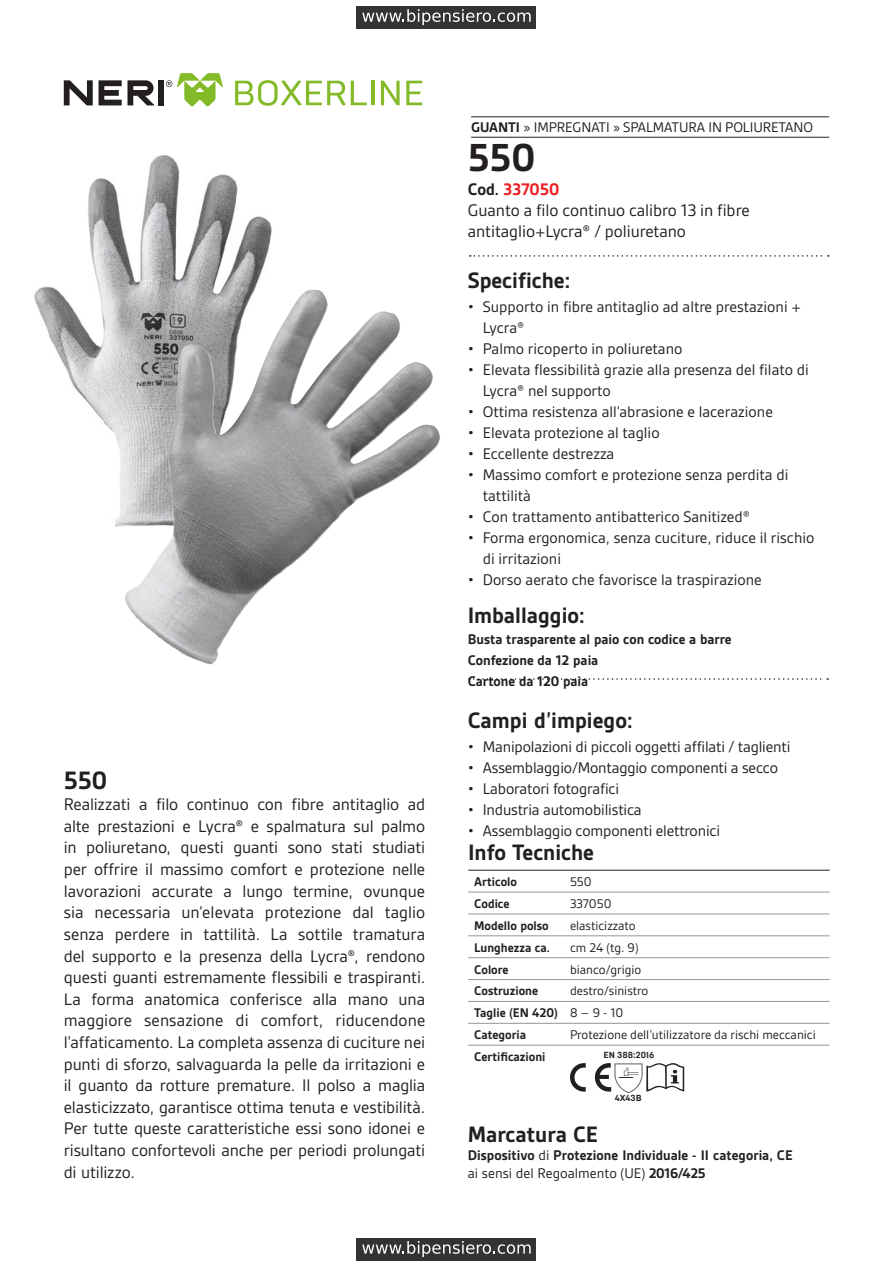
<style>
.page{position:relative;width:893px;height:1263px;background:#fff}
.page>*{position:absolute;margin:0;border:0;box-sizing:border-box;transform-origin:0 0}
.t1{font:700 42px "Gesta";color:#231f20}
.t2{font:29.25px "Neri Simbols Normal";color:#231f20}
.t3{font:700 27px "Gesta";color:#231f20}
.t4{font:700 24px "Gesta";color:#231f20}
.t5{font:18px/21.6px "Gesta";letter-spacing:-.005em;color:#231f20;text-align:justify}
.t6{font:16.5px/21px "Gesta";color:#231f20}
.t7{font:700 15px/21px "Gesta";color:#231f20}
.t8{font:15px "Gesta";letter-spacing:-.005em;color:#231f20}
.t9{font:700 13.5px/21.9px "Gesta";color:#231f20}
.t10{font:13.5px "Gesta";color:#231f20}
.t11{font:700 8.85px "Brutal Type";color:#231f20}
.s1{font-weight:700}
.s2{font-weight:700;color:#ee1d23}
.s3{font-weight:400}
</style>
<div class="page">
<svg style="left:235px;top:80px;width:110px;height:26px"></svg>
<svg style="left:351px;top:81px;width:16px;height:24px"></svg>
<hr style="left:371px;top:81px;width:3px;height:24px;background:#82bb27">
<svg style="left:381px;top:81px;width:19px;height:24px"></svg>
<svg style="left:406px;top:81px;width:16px;height:24px"></svg>
<svg style="left:64px;top:80px;width:29px;height:25px"></svg>
<svg style="left:99px;top:80px;width:55px;height:25px"></svg>
<div style="left:158px;top:80px;width:6px;height:25px;background:#231f20"></div>
<svg style="left:166px;top:73px;width:57px;height:33px"></svg>
<img style="left:34px;top:156px;width:238px;height:371px">
<img style="left:124px;top:290px;width:316px;height:375px">
<hr style="left:471px;top:137px;width:358px;height:1px;background:#231f20">
<hr style="left:471px;top:116px;width:358px;height:1px;background:#231f20">
<svg style="left:470px;top:255px;width:359px;height:2px"></svg>
<svg style="left:469px;top:678px;width:359px;height:2px"></svg>
<hr style="left:468px;top:870px;width:96px;height:1px;background:#231f20">
<hr style="left:564px;top:870px;width:266px;height:1px;background:#231f20">
<hr style="left:468px;top:892px;width:96px;height:1px;background:#939598">
<hr style="left:564px;top:892px;width:266px;height:1px;background:#939598">
<hr style="left:468px;top:914px;width:96px;height:1px;background:#939598">
<hr style="left:564px;top:914px;width:266px;height:1px;background:#939598">
<hr style="left:468px;top:935px;width:96px;height:1px;background:#939598">
<hr style="left:564px;top:935px;width:266px;height:1px;background:#939598">
<hr style="left:468px;top:957px;width:96px;height:1px;background:#939598">
<hr style="left:564px;top:957px;width:266px;height:1px;background:#939598">
<hr style="left:468px;top:979px;width:96px;height:1px;background:#939598">
<hr style="left:564px;top:979px;width:266px;height:1px;background:#939598">
<hr style="left:468px;top:1001px;width:96px;height:1px;background:#939598">
<hr style="left:564px;top:1001px;width:266px;height:1px;background:#939598">
<hr style="left:468px;top:1023px;width:96px;height:1px;background:#939598">
<hr style="left:564px;top:1023px;width:266px;height:1px;background:#939598">
<hr style="left:468px;top:1045px;width:96px;height:1px;background:#939598">
<hr style="left:564px;top:1045px;width:266px;height:1px;background:#939598">
<svg style="left:570px;top:1063px;width:41px;height:28px"></svg>
<svg style="left:646px;top:1063px;width:38px;height:28px"></svg>
<div style="left:357px;top:1238px;width:179px;height:22px;background:#333"></div>
<svg style="left:362px;top:1241px;width:169px;height:16px"></svg>
<div style="left:357px;top:6px;width:179px;height:23px;background:#333"></div>
<svg style="left:362px;top:9px;width:169px;height:16px"></svg>
<h3 class="t3" style="left:64px;top:765px;width:45px">550</h3>
<p class="t5" style="left:64px;top:793px;width:363px">Realizzati a filo continuo con fibre antitaglio ad alte prestazioni e Lycra® e spalmatura sul palmo in poliuretano, questi guanti sono stati studiati per offrire il massimo comfort e protezione nelle lavorazioni accurate a lungo termine, ovunque sia necessaria un’elevata protezione dal taglio senza perdere in tattilità. La sottile tramatura del supporto e la presenza della Lycra®, rendono questi guanti estremamente flessibili e traspiranti.<br>La forma anatomica conferisce alla mano una maggiore sensazione di comfort, riducendone l’affaticamento. La completa assenza di cuciture nei punti di sforzo, salvaguarda la pelle da irritazioni e il guanto da rotture premature. Il polso a maglia elasticizzato, garantisce ottima tenuta e vestibilità.<br>Per tutte queste caratteristiche essi sono idonei e risultano confortevoli anche per periodi prolungati di utilizzo.</p>
<p class="t8" style="left:471px;top:119px;width:343px"><span class="s1">GUANTI</span> » IMPREGNATI » SPALMATURA IN POLIURETANO</p>
<h1 class="t1" style="left:468px;top:133px;width:69px">550</h1>
<p class="t5" style="left:468px;top:179px;width:283px;line-height:21px;text-align:left"><span class="s1">Cod.</span> <span class="s2">337050<br></span>Guanto a filo continuo calibro 13 in fibre antitaglio+Lycra® / poliuretano</p>
<h3 class="t4" style="left:468px;top:267px;width:104px">Specifiche:</h3>
<p class="t6" style="left:483px;top:296px;width:320px;text-indent:-15px">• Supporto in fibre antitaglio ad altre prestazioni +<br>Lycra®</p>
<p class="t6" style="left:468px;top:338px;width:216px">• Palmo ricoperto in poliuretano</p>
<p class="t6" style="left:483px;top:359px;width:327px;text-indent:-15px">• Elevata flessibilità grazie alla presenza del filato di<br>Lycra® nel supporto</p>
<p class="t6" style="left:468px;top:401px;width:307px">• Ottima resistenza all’abrasione e lacerazione</p>
<p class="t6" style="left:468px;top:422px;width:193px">• Elevata protezione al taglio</p>
<p class="t6" style="left:468px;top:443px;width:148px">• Eccellente destrezza</p>
<p class="t6" style="left:483px;top:464px;width:307px;text-indent:-15px">• Massimo comfort e protezione senza perdita di tattilità</p>
<p class="t6" style="left:468px;top:506px;width:284px">• Con trattamento antibatterico Sanitized®</p>
<p class="t6" style="left:483px;top:527px;width:333px;text-indent:-15px">• Forma ergonomica, senza cuciture, riduce il rischio di irritazioni</p>
<p class="t6" style="left:468px;top:569px;width:296px">• Dorso aerato che favorisce la traspirazione</p>
<h3 class="t4" style="left:468px;top:601px;width:118px">Imballaggio:</h3>
<p class="t7" style="left:468px;top:628px;width:265px">Busta trasparente al paio con codice a barre<br>Confezione da 12 paia<br>Cartone da 120 paia</p>
<h3 class="t4" style="left:468px;top:706px;width:166px">Campi d’impiego:</h3>
<p class="t6" style="left:468px;top:736px;width:324px">• Manipolazioni di piccoli oggetti affilati / taglienti</p>
<p class="t6" style="left:468px;top:757px;width:312px">• Assemblaggio/Montaggio componenti a secco</p>
<p class="t6" style="left:468px;top:778px;width:153px">• Laboratori fotografici</p>
<p class="t6" style="left:468px;top:799px;width:175px">• Industria automobilistica</p>
<p class="t6" style="left:468px;top:820px;width:254px">• Assemblaggio componenti elettronici</p>
<h3 class="t4" style="left:468px;top:839px;width:127px">Info Tecniche</h3>
<p class="t9" style="left:474px;top:871px;width:44px">Articolo</p>
<p class="t10" style="left:570px;top:874px;width:23px">550</p>
<p class="t9" style="left:474px;top:893px;width:37px">Codice</p>
<p class="t10" style="left:570px;top:896px;width:43px">337050</p>
<p class="t9" style="left:474px;top:914px;width:76px">Modello polso</p>
<p class="t10" style="left:570px;top:918px;width:67px">elasticizzato</p>
<p class="t9" style="left:474px;top:936px;width:77px">Lunghezza ca.</p>
<p class="t10" style="left:570px;top:940px;width:70px">cm 24 (tg. 9)</p>
<p class="t9" style="left:474px;top:958px;width:36px">Colore</p>
<p class="t10" style="left:570px;top:961px;width:73px">bianco/grigio</p>
<p class="t9" style="left:474px;top:980px;width:65px">Costruzione</p>
<p class="t9" style="left:474px;top:980px;width:176px;text-indent:96px"><span class="s3">destro/sinistro<br></span>Taglie (EN 420) <span class="s3">8 – 9 - 10<br></span>Categoria</p>
<p class="t10" style="left:570px;top:1027px;width:247px">Protezione dell’utilizzatore da rischi meccanici</p>
<p class="t9" style="left:474px;top:1046px;width:73px">Certificazioni</p>
<p class="t11" style="left:604px;top:1050px;width:52px">EN 388:2016</p>
<p class="t11" style="left:615px;top:1093px;width:28px">4X43B</p>
<h2 class="t2" style="left:615px;top:1063px;width:29px">r</h2>
<h3 class="t4" style="left:468px;top:1120px;width:132px">Marcatura CE</h3>
<p class="t7" style="left:468px;top:1146px;width:326px;line-height:18px">Dispositivo <span class="s3">di</span> Protezione Individuale - II categoria, CE <span class="s3">ai sensi del Regoalmento (UE)</span> 2016/425</p>
</div>
